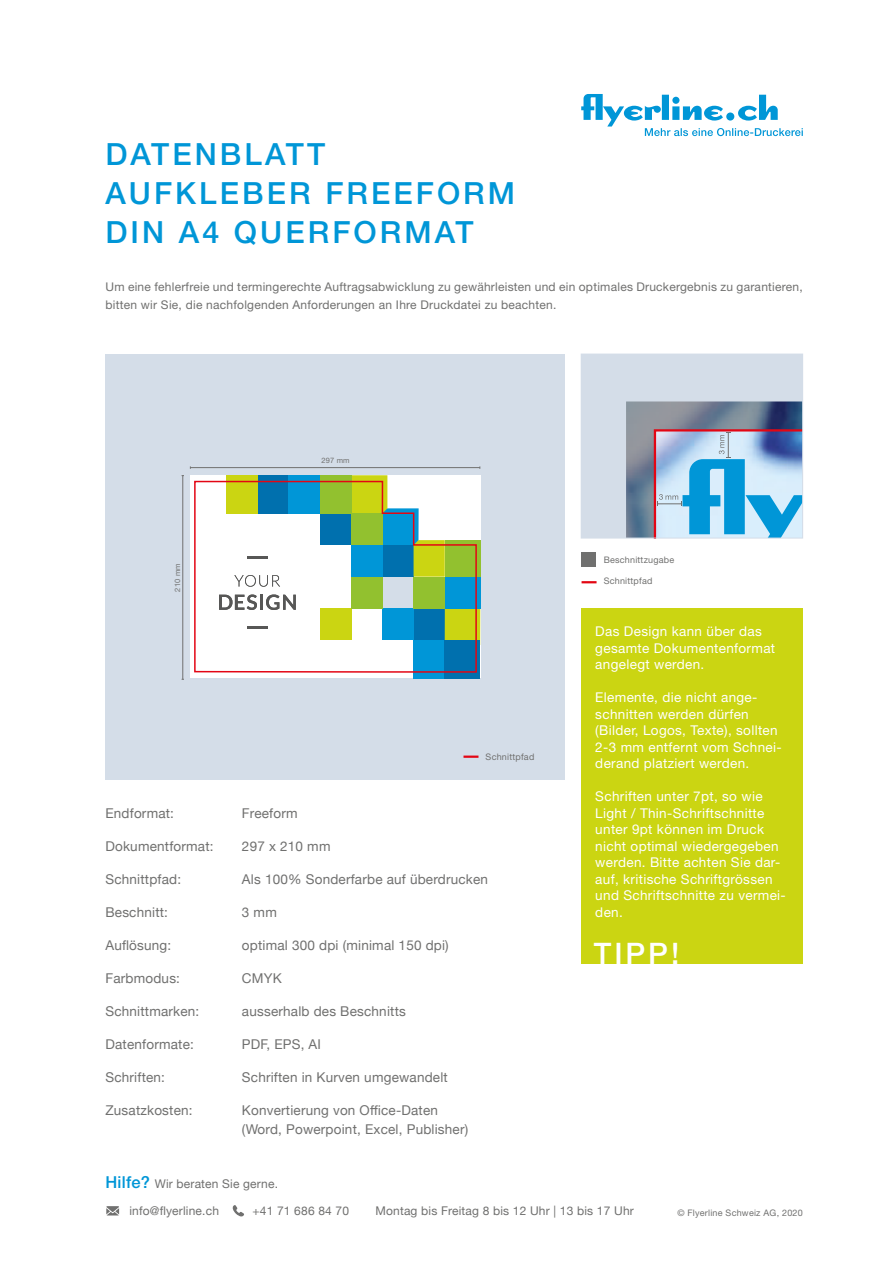
<style>
.page{position:relative;width:893px;height:1263px;background:#fff}
.page>*{position:absolute;margin:0;border:0;box-sizing:border-box;transform-origin:0 0}
.t1{font:500 30.6px "Helvetica Neue LT Std";letter-spacing:.1em;color:#0096d7}
.t2{font:500 29.7px "Helvetica Neue LT Std";color:#fff}
.t3{font:13.5px/16.5px "Helvetica Neue LT Std";letter-spacing:.025em;color:#fff}
.Fliesstext{font:13.5px/19.5px "Helvetica Neue";letter-spacing:.015em;color:#70706f}
.t4{font:12px/18px "Helvetica Neue LT Std";letter-spacing:.02em;color:#70706f}
.t5{font:12px "Helvetica Neue";letter-spacing:.015em;color:#70706f}
.Vermassung_Endformat{font:9px "Helvetica Neue LT Std";letter-spacing:.025em;color:#70706f}
.Vermassung_Endformat-2{font:7.5px "Helvetica Neue LT Std";letter-spacing:.025em;color:#70706f}
.s1{font-family:"Helvetica Neue LT Std";font-weight:500;font-size:16.5px;color:#0096d7}
</style>
<div class="page">
<svg style="left:581px;top:94px;width:222px;height:42px"></svg>
<svg style="left:106px;top:1206px;width:13px;height:9px"></svg>
<svg style="left:232px;top:1205px;width:12px;height:11px"></svg>
<svg style="left:582px;top:581px;width:15px;height:2px"></svg>
<div style="left:581px;top:354px;width:222px;height:184px;background:#d4dde8"></div>
<img style="left:626px;top:401px;width:175px;height:135px">
<svg style="left:653px;top:428px;width:148px;height:108px;background:#84b7dc"></svg>
<div style="left:581px;top:354px;width:222px;height:184px;border:1px solid #d4dde8"></div>
<div style="left:581px;top:552px;width:15px;height:15px;background:#70706f"></div>
<div style="left:581px;top:608px;width:222px;height:356px;background:#cbd512"></div>
<div style="left:105px;top:354px;width:460px;height:425px;background:#d4dde8"></div>
<div style="left:190px;top:475px;width:290px;height:203px;background:#fff"></div>
<div style="left:258px;top:475px;width:31px;height:38px;background:#0070ae"></div>
<div style="left:289px;top:475px;width:31px;height:38px;background:#0096d7"></div>
<div style="left:414px;top:640px;width:31px;height:38px;background:#0096d7"></div>
<div style="left:226px;top:475px;width:32px;height:38px;background:#cbd512"></div>
<svg style="left:351px;top:475px;width:36px;height:5px"></svg>
<div style="left:445px;top:608px;width:35px;height:37px;background:#cbd512"></div>
<div style="left:320px;top:475px;width:31px;height:38px;background:#92c12f"></div>
<div style="left:445px;top:540px;width:35px;height:42px;background:#92c12f"></div>
<div style="left:445px;top:577px;width:35px;height:31px;background:#0096d7"></div>
<div style="left:445px;top:640px;width:35px;height:38px;background:#0070ae"></div>
<svg style="left:194px;top:480px;width:284px;height:193px"></svg>
<hr style="left:183px;top:476px;width:1px;height:203px;background:#70706f">
<hr style="left:190px;top:467px;width:290px;height:1px;background:#70706f">
<hr style="left:463px;top:755px;width:15px;height:3px;background:#e30614">
<p class="t1" style="left:105px;top:136px;width:221px">DATENBLATT</p>
<p class="t1" style="left:105px;top:175px;width:411px">AUFKLEBER FREEFORM</p>
<p class="t1" style="left:105px;top:214px;width:370px">DIN A4 QUERFORMAT</p>
<p class="t4" style="left:105px;top:278px;width:699px">Um eine fehlerfreie und termingerechte Auftragsabwicklung zu gewährleisten und ein optimales Druckergebnis zu garantieren, bitten wir Sie, die nachfolgenden Anforderungen an Ihre Druckdatei zu beachten.</p>
<p class="Vermassung_Endformat-2" style="left:173px;top:592px;width:30px;rotate:-90deg">210 mm</p>
<p class="Vermassung_Endformat-2" style="left:321px;top:456px;width:30px">297 mm</p>
<p class="Vermassung_Endformat" style="left:486px;top:751px;width:50px">Schnittpfad</p>
<p class="Fliesstext" style="left:105px;top:804px;width:70px">Endformat:</p>
<p class="Fliesstext" style="left:242px;top:804px;width:57px">Freeform</p>
<p class="Fliesstext" style="left:105px;top:837px;width:110px">Dokumentformat:</p>
<p class="Fliesstext" style="left:242px;top:837px;width:90px">297 x 210 mm</p>
<p class="Fliesstext" style="left:105px;top:870px;width:77px">Schnittpfad:</p>
<p class="Fliesstext" style="left:242px;top:870px;width:248px">Als 100% Sonderfarbe auf überdrucken</p>
<p class="Fliesstext" style="left:105px;top:903px;width:64px">Beschnitt:</p>
<p class="Fliesstext" style="left:242px;top:903px;width:36px">3 mm</p>
<p class="Fliesstext" style="left:105px;top:936px;width:67px">Auflösung:</p>
<p class="Fliesstext" style="left:242px;top:936px;width:208px">optimal 300 dpi (minimal 150 dpi)</p>
<p class="Fliesstext" style="left:105px;top:969px;width:76px">Farbmodus:</p>
<p class="Fliesstext" style="left:242px;top:969px;width:41px">CMYK</p>
<p class="Fliesstext" style="left:105px;top:1002px;width:95px">Schnittmarken:</p>
<p class="Fliesstext" style="left:242px;top:1002px;width:165px">ausserhalb des Beschnitts</p>
<p class="Fliesstext" style="left:105px;top:1035px;width:90px">Datenformate:</p>
<p class="Fliesstext" style="left:242px;top:1035px;width:81px">PDF, EPS, AI</p>
<p class="Fliesstext" style="left:105px;top:1068px;width:61px">Schriften:</p>
<p class="Fliesstext" style="left:242px;top:1068px;width:207px">Schriften in Kurven umgewandelt</p>
<p class="Fliesstext" style="left:105px;top:1101px;width:89px">Zusatzkosten:</p>
<p class="Fliesstext" style="left:242px;top:1101px;width:228px">Konvertierung von Office-Daten (Word, Powerpoint, Excel, Publisher)</p>
<p class="Vermassung_Endformat" style="left:604px;top:554px;width:72px">Beschnittzugabe</p>
<p class="Vermassung_Endformat" style="left:604px;top:576px;width:50px">Schnittpfad</p>
<p class="t3" style="left:595px;top:623px;width:181px">Das Design kann über das gesamte Dokumentenformat angelegt werden.</p>
<p class="t3" style="left:595px;top:689px;width:188px">Elemente, die nicht ange&shy;schnitten werden dürfen (Bilder, Logos, Texte), sollten<br>2-3 mm entfernt vom Schnei&shy;derand platziert werden.</p>
<p class="t3" style="left:595px;top:788px;width:192px">Schriften unter 7pt, so wie<br>Light / Thin-Schriftschnitte unter 9pt können im Druck nicht optimal wiedergegeben werden. Bitte achten Sie dar&shy;auf, kritische Schriftgrössen und Schriftschnitte zu vermei&shy;den.</p>
<h2 class="t2" style="left:594px;top:935px;width:87px">TIPP!</h2>
<p class="t5" style="left:105px;top:1175px;width:174px"><span class="s1">Hilfe?</span> Wir beraten Sie gerne.</p>
<p class="t5" style="left:129px;top:1202px;width:91px">info@flyerline.ch</p>
<p class="t5" style="left:252px;top:1202px;width:98px">+41 71 686 84 70</p>
<p class="t5" style="left:375px;top:1202px;width:260px">Montag bis Freitag 8 bis 12 Uhr | 13 bis 17 Uhr</p>
<p class="Vermassung_Endformat" style="left:677px;top:1207px;width:127px">© Flyerline Schweiz AG, 2020</p>
</div>
